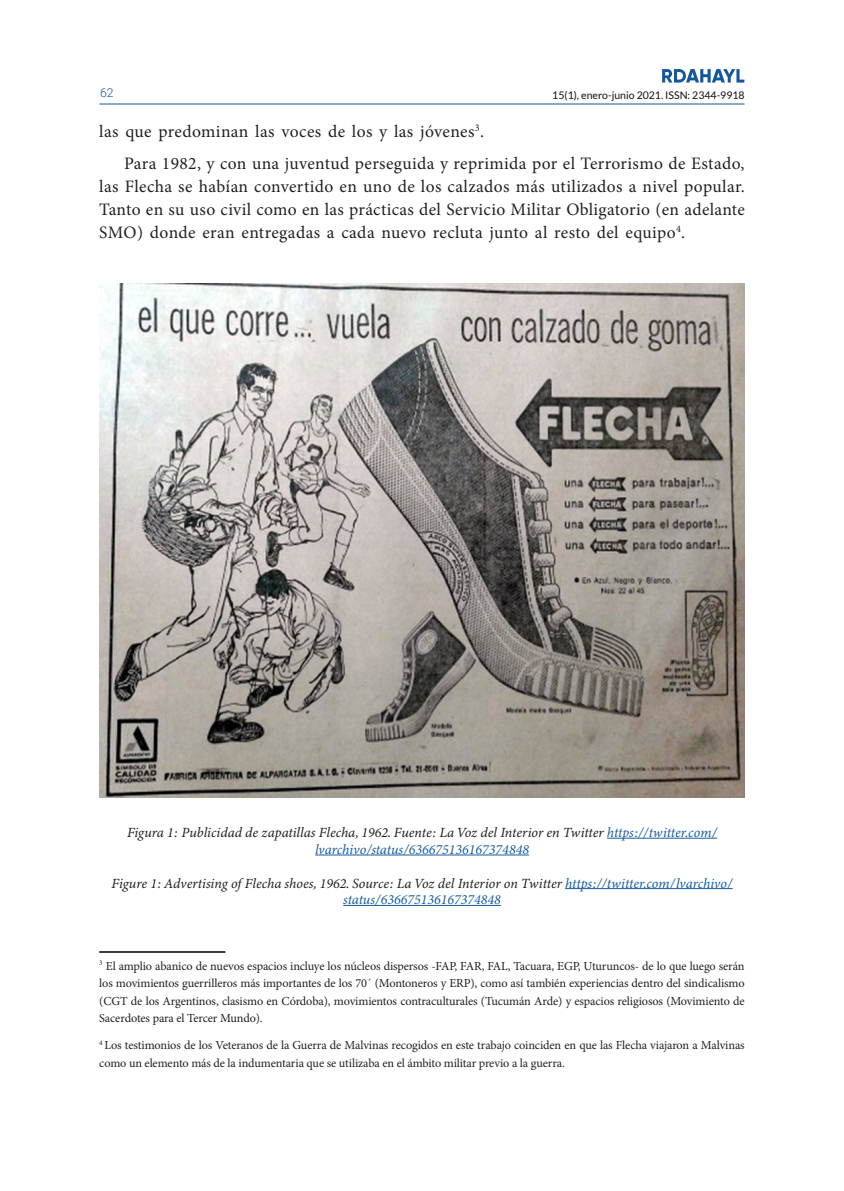
<style>
.page{position:relative;width:844px;height:1191px;background:#fff}
.page>*{position:absolute;margin:0;border:0;box-sizing:border-box;transform-origin:0 0}
.Cuerpo_de_texto{font:17.5px/22.8px "Minion Pro";letter-spacing:.025em;color:#231f20;text-align:justify}
.Texto_figuras_y_tabl{font:italic 14px/16.8px "Minion Variable Concept";color:#231f20;text-align:center}
.NOTAS_AL_PIE{font:12.25px/17.5px "Minion Pro";letter-spacing:-.01em;color:#231f20;text-align:justify}
.t1{font:300 12.25px "Roboto";color:#14579f}
.t2{font:10.5px "Lato";color:#190b0c}
.s1{color:#175d9e}
</style>
<div class="page">
<hr style="left:99px;top:104px;width:645px;height:1px;background:#14579f">
<svg style="left:662px;top:69px;width:82px;height:14px"></svg>
<hr style="left:99px;top:951px;width:126px;height:1px;background:#231f20">
<img style="left:99px;top:284px;width:645px;height:513px">
<hr style="left:606px;top:838px;width:111px;height:1px;background:#175d9e">
<hr style="left:315px;top:854px;width:214px;height:1px;background:#175d9e">
<hr style="left:565px;top:888px;width:167px;height:1px;background:#175d9e">
<hr style="left:343px;top:905px;width:158px;height:1px;background:#175d9e">
<p class="t1" style="left:100px;top:84px;width:15px">62</p>
<p class="t2" style="left:552px;top:89px;width:194px">15(1), enero-junio 2021. ISSN: 2344-9918</p>
<p class="Cuerpo_de_texto" style="left:99px;top:120px;width:386px">las que predominan las voces de los y las jóvenes<sup>3</sup>.</p>
<p class="Cuerpo_de_texto" style="left:99px;top:153px;width:647px;text-indent:25px">Para 1982, y con una juventud perseguida y reprimida por el Terrorismo de Estado, las Flecha se habían convertido en uno de los calzados más utilizados a nivel popular.<br>Tanto en su uso civil como en las prácticas del Servicio Militar Obligatorio (en adelante SMO) donde eran entregadas a cada nuevo recluta junto al resto del equipo<sup>4</sup>.</p>
<p class="Texto_figuras_y_tabl" style="left:127px;top:824px;width:591px">Figura 1: Publicidad de zapatillas Flecha, 1962. Fuente: La Voz del Interior en Twitter <span class="s1">https://twitter.com/ lvarchivo/status/636675136167374848</span></p>
<p class="Texto_figuras_y_tabl" style="left:112px;top:874px;width:622px">Figure 1: Advertising of Flecha shoes, 1962. Source: La Voz del Interior on Twitter <span class="s1">https://twitter.com/lvarchivo/ status/636675136167374848</span></p>
<p class="NOTAS_AL_PIE" style="left:99px;top:957px;width:646px"><sup>3</sup> El amplio abanico de nuevos espacios incluye los núcleos dispersos -FAP, FAR, FAL, Tacuara, EGP, Uturuncos- de lo que luego serán los movimientos guerrilleros más importantes de los 70´ (Montoneros y ERP), como así también experiencias dentro del sindicalismo (CGT de los Argentinos, clasismo en Córdoba), movimientos contraculturales (Tucumán Arde) y espacios religiosos (Movimiento de Sacerdotes para el Tercer Mundo).</p>
<p class="NOTAS_AL_PIE" style="left:99px;top:1036px;width:646px"><sup>4</sup> Los testimonios de los Veteranos de la Guerra de Malvinas recogidos en este trabajo coinciden en que las Flecha viajaron a Malvinas como un elemento más de la indumentaria que se utilizaba en el ámbito militar previo a la guerra.</p>
</div>
